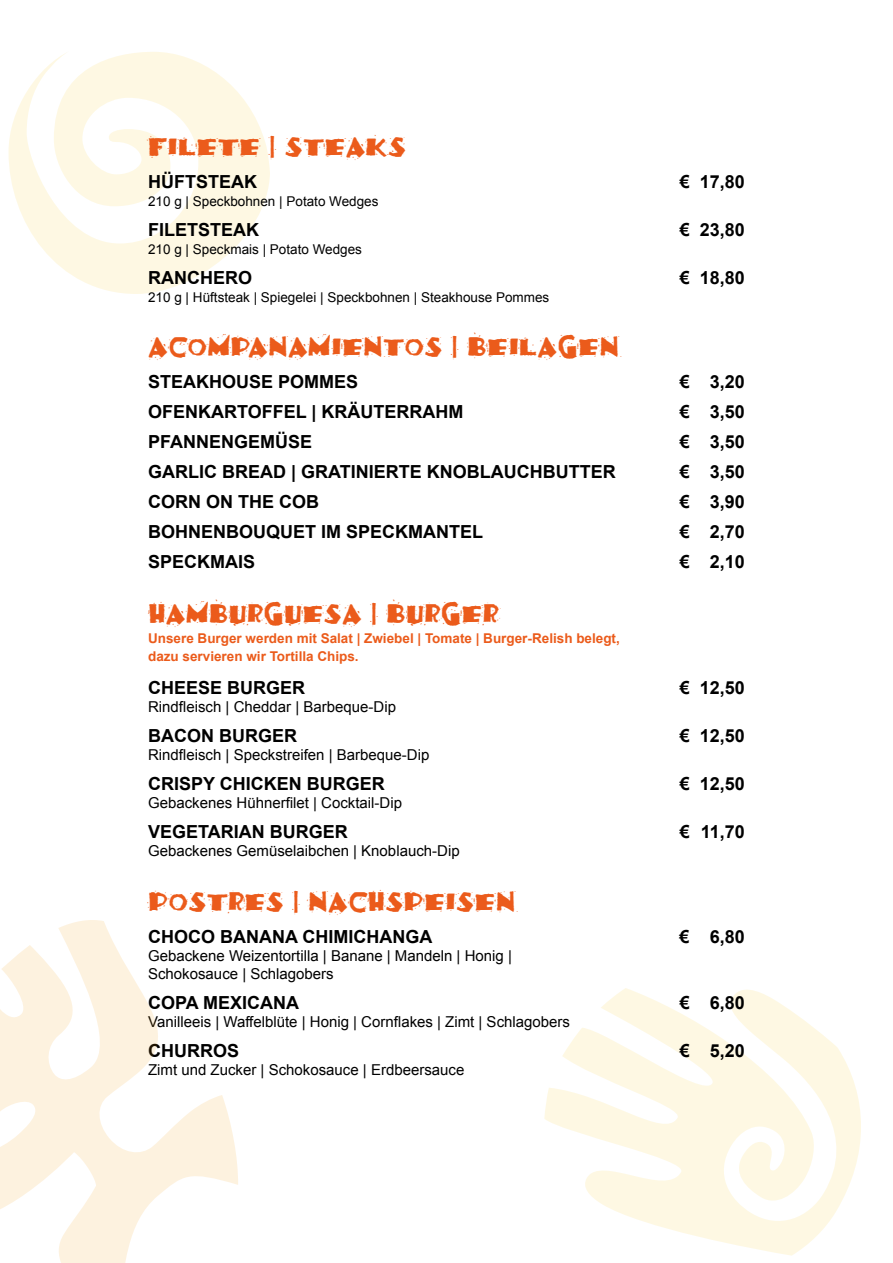
<style>
.page{position:relative;width:893px;height:1263px;background:#fff}
.page>*{position:absolute;margin:0;border:0;box-sizing:border-box;transform-origin:0 0}
.t1{font:30px "Fajita ICG Mild";color:#eb5b1b}
.t2{font:700 18px "Arial";color:#000}
.t3{font:15px/18px "Arial";color:#000}
.t4{font:13.5px "Arial";color:#000}
.t5{font:700 13.5px/18px "Arial";color:#eb5b1b}
</style>
<div class="page">
<svg style="left:9px;top:52px;width:261px;height:242px;fill:#fef8e3"></svg>
<svg style="left:544px;top:988px;width:317px;height:267px;fill:#fef8e3"></svg>
<svg style="left:0;top:920px;width:238px;height:343px"></svg>
<h1 class="t1" style="left:148px;top:128px;width:260px">FILETE | STEAKS</h1>
<p class="t2" style="left:148px;top:170px;width:110px">HÜFTSTEAK</p>
<p class="t2" style="left:680px;top:170px;width:67px">€ 17,80</p>
<p class="t4" style="left:148px;top:193px;width:232px">210 g | Speckbohnen | Potato Wedges</p>
<p class="t2" style="left:148px;top:218px;width:113px">FILETSTEAK</p>
<p class="t2" style="left:680px;top:218px;width:67px">€ 23,80</p>
<p class="t4" style="left:148px;top:241px;width:215px">210 g | Speckmais | Potato Wedges</p>
<p class="t2" style="left:148px;top:266px;width:105px">RANCHERO</p>
<p class="t2" style="left:680px;top:266px;width:67px">€ 18,80</p>
<p class="t4" style="left:148px;top:289px;width:403px">210 g | Hüftsteak | Spiegelei | Speckbohnen | Steakhouse Pommes</p>
<h1 class="t1" style="left:148px;top:327px;width:473px">ACOMPANAMIENTOS | BEILAGEN</h1>
<p class="t2" style="left:148px;top:369px;width:212px">STEAKHOUSE POMMES</p>
<p class="t2" style="left:680px;top:369px;width:67px">€ 3,20</p>
<p class="t2" style="left:148px;top:399px;width:317px">OFENKARTOFFEL | KRÄUTERRAHM</p>
<p class="t2" style="left:680px;top:399px;width:67px">€ 3,50</p>
<p class="t2" style="left:148px;top:429px;width:166px">PFANNENGEMÜSE</p>
<p class="t2" style="left:680px;top:429px;width:67px">€ 3,50</p>
<p class="t2" style="left:148px;top:459px;width:469px">GARLIC BREAD | GRATINIERTE KNOBLAUCHBUTTER</p>
<p class="t2" style="left:680px;top:459px;width:67px">€ 3,50</p>
<p class="t2" style="left:148px;top:489px;width:173px">CORN ON THE COB</p>
<p class="t2" style="left:680px;top:489px;width:67px">€ 3,90</p>
<p class="t2" style="left:148px;top:519px;width:336px">BOHNENBOUQUET IM SPECKMANTEL</p>
<p class="t2" style="left:680px;top:519px;width:67px">€ 2,70</p>
<p class="t2" style="left:148px;top:549px;width:109px">SPECKMAIS</p>
<p class="t2" style="left:680px;top:549px;width:67px">€ 2,10</p>
<h1 class="t1" style="left:148px;top:594px;width:352px">HAMBURGUESA | BURGER</h1>
<p class="t5" style="left:148px;top:629px;width:473px">Unsere Burger werden mit Salat | Zwiebel | Tomate | Burger-Relish belegt, dazu servieren wir Tortilla Chips.</p>
<p class="t2" style="left:148px;top:675px;width:159px">CHEESE BURGER</p>
<p class="t2" style="left:680px;top:675px;width:67px">€ 12,50</p>
<p class="t3" style="left:148px;top:698px;width:249px">Rindfleisch | Cheddar | Barbeque-Dip</p>
<p class="t2" style="left:148px;top:723px;width:150px">BACON BURGER</p>
<p class="t2" style="left:680px;top:723px;width:67px">€ 12,50</p>
<p class="t3" style="left:148px;top:746px;width:283px">Rindfleisch | Speckstreifen | Barbeque-Dip</p>
<p class="t2" style="left:148px;top:771px;width:238px">CRISPY CHICKEN BURGER</p>
<p class="t2" style="left:680px;top:771px;width:67px">€ 12,50</p>
<p class="t3" style="left:148px;top:794px;width:255px">Gebackenes Hühnerfilet | Cocktail-Dip</p>
<p class="t2" style="left:148px;top:819px;width:201px">VEGETARIAN BURGER</p>
<p class="t2" style="left:680px;top:819px;width:67px">€ 11,70</p>
<p class="t3" style="left:148px;top:842px;width:313px">Gebackenes Gemüselaibchen | Knoblauch-Dip</p>
<h1 class="t1" style="left:148px;top:882px;width:369px">POSTRES | NACHSPEISEN</h1>
<p class="t2" style="left:148px;top:924px;width:286px">CHOCO BANANA CHIMICHANGA</p>
<p class="t2" style="left:680px;top:924px;width:67px">€ 6,80</p>
<p class="t3" style="left:148px;top:947px;width:365px">Gebackene Weizentortilla | Banane | Mandeln | Honig |<br>Schokosauce | Schlagobers</p>
<p class="t2" style="left:148px;top:990px;width:152px">COPA MEXICANA</p>
<p class="t2" style="left:680px;top:990px;width:67px">€ 6,80</p>
<p class="t3" style="left:148px;top:1013px;width:423px">Vanilleeis | Waffelblüte | Honig | Cornflakes | Zimt | Schlagobers</p>
<p class="t2" style="left:148px;top:1038px;width:92px">CHURROS</p>
<p class="t2" style="left:680px;top:1038px;width:67px">€ 5,20</p>
<p class="t3" style="left:148px;top:1061px;width:318px">Zimt und Zucker | Schokosauce | Erdbeersauce</p>
</div>
